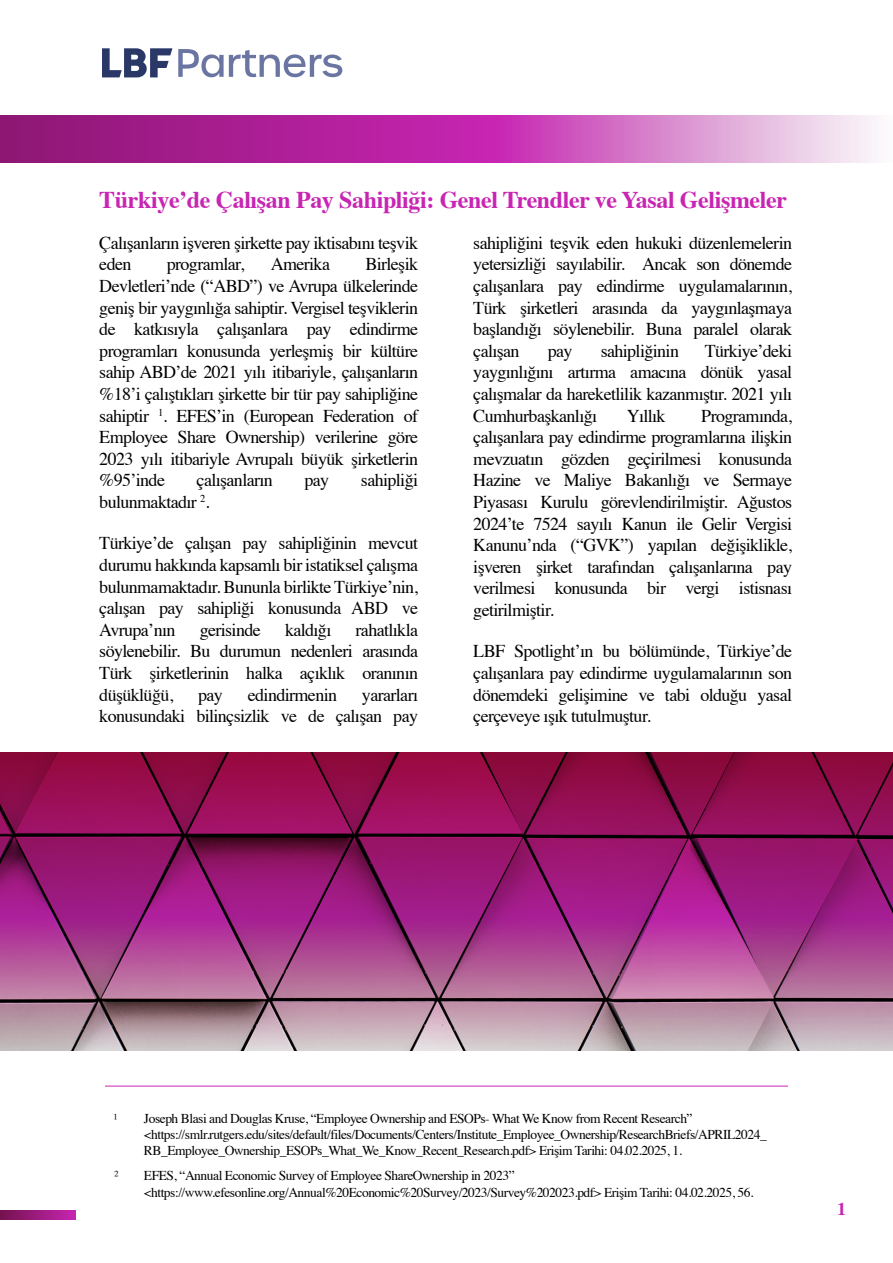
<style>
.page{position:relative;width:893px;height:1263px;background:#fff}
.page>*{position:absolute;margin:0;border:0;box-sizing:border-box;transform-origin:0 0}
.t1{font:700 24px "Times";letter-spacing:-.015em;color:#c825b3}
.t2{font:18px/21.6px "Times";letter-spacing:-.035em;color:#000;text-align:justify}
.t3{font:700 18px "Times";color:#c825b3}
.t4{font:13.5px/16.2px "Times";letter-spacing:-.035em;color:#000}
</style>
<div class="page">
<svg style="left:102px;top:48px;width:70px;height:29px"></svg>
<svg style="left:178px;top:49px;width:164px;height:28px"></svg>
<hr style="left:105px;top:1086px;width:683px;height:1px;background:#c825b3">
<svg style="left:0;top:752px;width:893px;height:298px;background:#9d3978"></svg>
<svg style="left:0;top:115px;width:876px;height:48px;background:#c050ae"></svg>
<svg style="left:0;top:1210px;width:75px;height:9px"></svg>
<h1 class="t1" style="left:99px;top:177px;width:689px">Türkiye’de Çalışan Pay Sahipliği: Genel Trendler ve Yasal Gelişmeler</h1>
<p class="t2" style="left:99px;top:230px;width:320px">Çalışanların işveren şirkette pay iktisabını teşvik eden</p>
<p class="t2" style="left:99px;top:252px;width:320px;text-indent:266px">Birleşik Devletleri’nde (“ABD”) ve Avrupa ülkelerinde geniş bir yaygınlığa sahiptir. Vergisel teşviklerin de katkısıyla çalışanlara pay edindirme programları konusunda yerleşmiş bir kültüre sahip ABD’de 2021 yılı itibariyle, çalışanların %18’i çalıştıkları şirkette bir tür pay sahipliğine sahiptir <sup>1</sup>. EFES’in (European Federation of Employee Share Ownership) verilerine göre 2023 yılı itibariyle Avrupalı büyük şirketlerin %95’inde</p>
<p class="t2" style="left:167px;top:252px;width:79px">programlar,</p>
<p class="t2" style="left:271px;top:252px;width:61px">Amerika</p>
<p class="t2" style="left:197px;top:468px;width:78px">çalışanların</p>
<p class="t2" style="left:305px;top:468px;width:26px">pay</p>
<p class="t2" style="left:361px;top:468px;width:59px">sahipliği</p>
<p class="t2" style="left:99px;top:489px;width:112px">bulunmaktadır <sup>2</sup>.</p>
<p class="t2" style="left:99px;top:531px;width:320px">Türkiye’de çalışan pay sahipliğinin mevcut durumu hakkında kapsamlı bir istatiksel çalışma bulunmamaktadır. Bununla birlikte Türkiye’nin, çalışan pay sahipliği konusunda ABD ve Avrupa’nın</p>
<p class="t2" style="left:99px;top:617px;width:320px;text-indent:256px">rahatlıkla söylenebilir. Bu durumun nedenleri arasında Türk şirketlerinin halka açıklık oranının düşüklüğü,</p>
<p class="t2" style="left:200px;top:617px;width:63px">gerisinde</p>
<p class="t2" style="left:285px;top:617px;width:48px">kaldığı</p>
<p class="t2" style="left:99px;top:682px;width:320px;text-align:right">yararları<br>konusundaki bilinçsizlik ve de çalışan pay</p>
<p class="t2" style="left:198px;top:682px;width:26px">pay</p>
<p class="t2" style="left:248px;top:682px;width:91px">edindirmenin</p>
<p class="t2" style="left:473px;top:230px;width:320px">sahipliğini teşvik eden hukuki düzenlemelerin yetersizliği sayılabilir. Ancak son dönemde çalışanlara pay edindirme uygulamalarının, Türk şirketleri arasında da yaygınlaşmaya başlandığı söylenebilir. Buna paralel olarak çalışan</p>
<p class="t2" style="left:548px;top:338px;width:26px">pay</p>
<p class="t2" style="left:601px;top:338px;width:80px">sahipliğinin</p>
<p class="t2" style="left:473px;top:338px;width:320px;text-indent:231px">Türkiye’deki yaygınlığını artırma amacına dönük yasal çalışmalar da hareketlilik kazanmıştır. 2021 yılı Cumhurbaşkanlığı</p>
<p class="t2" style="left:627px;top:403px;width:40px">Yıllık</p>
<p class="t2" style="left:473px;top:403px;width:320px;text-indent:228px">Programında, çalışanlara pay edindirme programlarına ilişkin mevzuatın gözden geçirilmesi konusunda Hazine ve Maliye Bakanlığı ve Sermaye Piyasası Kurulu görevlendirilmiştir. Ağustos 2024’te 7524 sayılı Kanun ile Gelir Vergisi Kanunu’nda (“GVK”) yapılan değişiklikle, işveren şirket tarafından çalışanlarına pay verilmesi konusunda bir vergi istisnası getirilmiştir.</p>
<p class="t2" style="left:473px;top:639px;width:320px">LBF Spotlight’ın bu bölümünde, Türkiye’de çalışanlara pay edindirme uygulamalarının son dönemdeki gelişimine ve tabi olduğu yasal çerçeveye ışık tutulmuştur.</p>
<p class="t4" style="left:114px;top:1109px;width:6px">¹</p>
<p class="t4" style="left:114px;top:1166px;width:6px">²</p>
<p class="t4" style="left:144px;top:1109px;width:624px">Joseph Blasi and Douglas Kruse, “Employee Ownership and ESOPs- What We Know from Recent Research” &lt;https://smlr.rutgers.edu/sites/default/files/Documents/Centers/Institute_Employee_Ownership/ResearchBriefs/APRIL2024_<br>RB_Employee_Ownership_ESOPs_What_We_Know_Recent_Research.pdf&gt; Erişim Tarihi: 04.02.2025, 1.</p>
<p class="t4" style="left:144px;top:1166px;width:611px">EFES, “Annual Economic Survey of Employee ShareOwnership in 2023” &lt;https://www.efesonline.org/Annual%20Economic%20Survey/2023/Survey%202023.pdf&gt; Erişim Tarihi: 04.02.2025, 56.</p>
<p class="t3" style="left:837px;top:1191px;width:10px">1</p>
</div>
